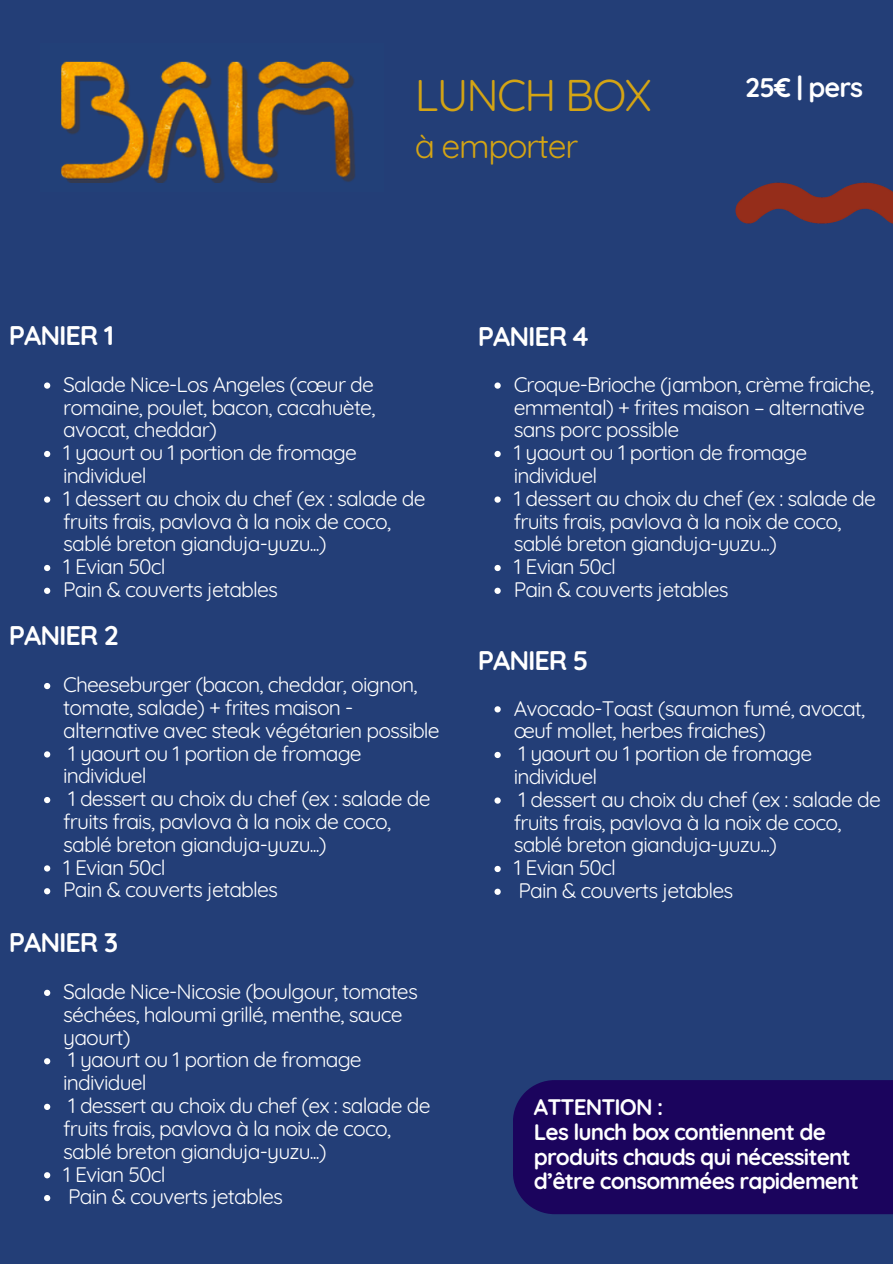
<style>
.page{position:relative;width:893px;height:1264px;background:#fff}
.page>*{position:absolute;margin:0;border:0;box-sizing:border-box;transform-origin:0 0}
.t1{font:44.4px "Quicksand";letter-spacing:-.04em;color:#d4a414}
.t2{font:33.45px "Quicksand";letter-spacing:-.04em;color:#d4a414}
.t3{font:700 27px "Quicksand";letter-spacing:-.04em;color:#fff}
.t4{font:700 22.5px/24.8px "Quicksand";letter-spacing:-.04em;color:#fff}
.t5{font:21px/22.8px "Quicksand";letter-spacing:-.04em;color:#fff}
</style>
<div class="page">
<div style="left:0;top:0;width:892px;height:1263px;background:#233e77"></div>
<img style="left:61px;top:61px;width:294px;height:122px">
<img style="left:735px;top:182px;width:157px;height:42px">
<div style="left:513px;top:1080px;width:379px;height:134px;background:#1b045d"></div>
<svg style="left:44px;top:382px;width:6px;height:7px"></svg>
<svg style="left:44px;top:451px;width:6px;height:6px"></svg>
<svg style="left:44px;top:496px;width:6px;height:6px"></svg>
<svg style="left:44px;top:565px;width:6px;height:6px"></svg>
<svg style="left:44px;top:587px;width:6px;height:7px"></svg>
<svg style="left:44px;top:683px;width:6px;height:6px"></svg>
<svg style="left:44px;top:751px;width:6px;height:6px"></svg>
<svg style="left:44px;top:797px;width:6px;height:6px"></svg>
<svg style="left:44px;top:865px;width:6px;height:6px"></svg>
<svg style="left:44px;top:888px;width:6px;height:6px"></svg>
<svg style="left:44px;top:989px;width:6px;height:6px"></svg>
<svg style="left:44px;top:1058px;width:6px;height:6px"></svg>
<svg style="left:44px;top:1103px;width:6px;height:6px"></svg>
<svg style="left:44px;top:1172px;width:6px;height:6px"></svg>
<svg style="left:44px;top:1195px;width:6px;height:6px"></svg>
<svg style="left:494px;top:382px;width:6px;height:7px"></svg>
<svg style="left:494px;top:451px;width:6px;height:6px"></svg>
<svg style="left:494px;top:496px;width:6px;height:6px"></svg>
<svg style="left:494px;top:565px;width:6px;height:6px"></svg>
<svg style="left:494px;top:587px;width:6px;height:7px"></svg>
<svg style="left:494px;top:706px;width:6px;height:6px"></svg>
<svg style="left:494px;top:751px;width:6px;height:7px"></svg>
<svg style="left:494px;top:797px;width:6px;height:6px"></svg>
<svg style="left:494px;top:865px;width:6px;height:7px"></svg>
<svg style="left:494px;top:888px;width:6px;height:6px"></svg>
<p class="t3" style="left:9px;top:318px;width:107px">PANIER 1</p>
<h2 class="t1" style="left:415px;top:67px;width:238px">LUNCH BOX</h2>
<h3 class="t2" style="left:415px;top:124px;width:165px">à emporter</h3>
<p class="t3" style="left:478px;top:319px;width:112px">PANIER 4</p>
<h5 class="t3" style="left:745px;top:70px;width:119px">25€ | pers</h5>
<h4 class="t5" style="left:63px;top:372px;width:314px;text-align:justify">Salade Nice-Los Angeles (cœur de romaine, poulet, bacon, cacahuète, avocat, cheddar)</h4>
<p class="t5" style="left:63px;top:441px;width:295px">1 yaourt ou 1 portion de fromage individuel</p>
<p class="t5" style="left:63px;top:486px;width:364px">1 dessert au choix du chef (ex : salade de fruits frais, pavlova à la noix de coco, sablé breton gianduja-yuzu...)</p>
<p class="t5" style="left:63px;top:555px;width:104px">1 Evian 50cl</p>
<p class="t5" style="left:63px;top:577px;width:216px">Pain &amp; couverts jetables</p>
<p class="t3" style="left:9px;top:618px;width:112px">PANIER 2</p>
<p class="t5" style="left:63px;top:673px;width:378px">Cheeseburger (bacon, cheddar, oignon, tomate, salade) + frites maison - alternative avec steak végétarien possible</p>
<p class="t5" style="left:63px;top:741px;width:300px">1 yaourt ou 1 portion de fromage individuel</p>
<h3 class="t5" style="left:63px;top:787px;width:369px">1 dessert au choix du chef (ex : salade de fruits frais, pavlova à la noix de coco, sablé breton gianduja-yuzu...)</h3>
<p class="t5" style="left:63px;top:855px;width:104px">1 Evian 50cl</p>
<p class="t5" style="left:63px;top:878px;width:216px">Pain &amp; couverts jetables</p>
<p class="t3" style="left:9px;top:924px;width:111px">PANIER 3</p>
<p class="t5" style="left:63px;top:979px;width:356px">Salade Nice-Nicosie (boulgour, tomates séchées, haloumi grillé, menthe, sauce yaourt)</p>
<p class="t5" style="left:63px;top:1048px;width:300px">1 yaourt ou 1 portion de fromage individuel</p>
<p class="t5" style="left:63px;top:1093px;width:369px">1 dessert au choix du chef (ex : salade de fruits frais, pavlova à la noix de coco, sablé breton gianduja-yuzu...)</p>
<h3 class="t5" style="left:63px;top:1162px;width:104px">1 Evian 50cl</h3>
<p class="t5" style="left:68px;top:1184px;width:216px">Pain &amp; couverts jetables</p>
<p class="t5" style="left:513px;top:372px;width:362px">Croque-Brioche (jambon, crème fraiche, emmental) + frites maison – alternative sans porc possible</p>
<p class="t5" style="left:513px;top:441px;width:295px">1 yaourt ou 1 portion de fromage individuel</p>
<p class="t5" style="left:513px;top:486px;width:364px">1 dessert au choix du chef (ex : salade de fruits frais, pavlova à la noix de coco, sablé breton gianduja-yuzu...)</p>
<p class="t5" style="left:513px;top:555px;width:104px">1 Evian 50cl</p>
<p class="t5" style="left:513px;top:577px;width:216px">Pain &amp; couverts jetables</p>
<h3 class="t3" style="left:478px;top:642px;width:112px">PANIER 5</h3>
<p class="t5" style="left:513px;top:696px;width:353px">Avocado-Toast (saumon fumé, avocat, œuf mollet, herbes fraiches)</p>
<p class="t5" style="left:513px;top:742px;width:300px">1 yaourt ou 1 portion de fromage individuel</p>
<p class="t5" style="left:513px;top:787px;width:369px">1 dessert au choix du chef (ex : salade de fruits frais, pavlova à la noix de coco, sablé breton gianduja-yuzu...)</p>
<p class="t5" style="left:513px;top:855px;width:104px">1 Evian 50cl</p>
<p class="t5" style="left:518px;top:878px;width:216px">Pain &amp; couverts jetables</p>
<h3 class="t4" style="left:534px;top:1094px;width:327px">ATTENTION :<br>Les lunch box contiennent de produits chauds qui nécessitent d’être consommées rapidement</h3>
</div>
